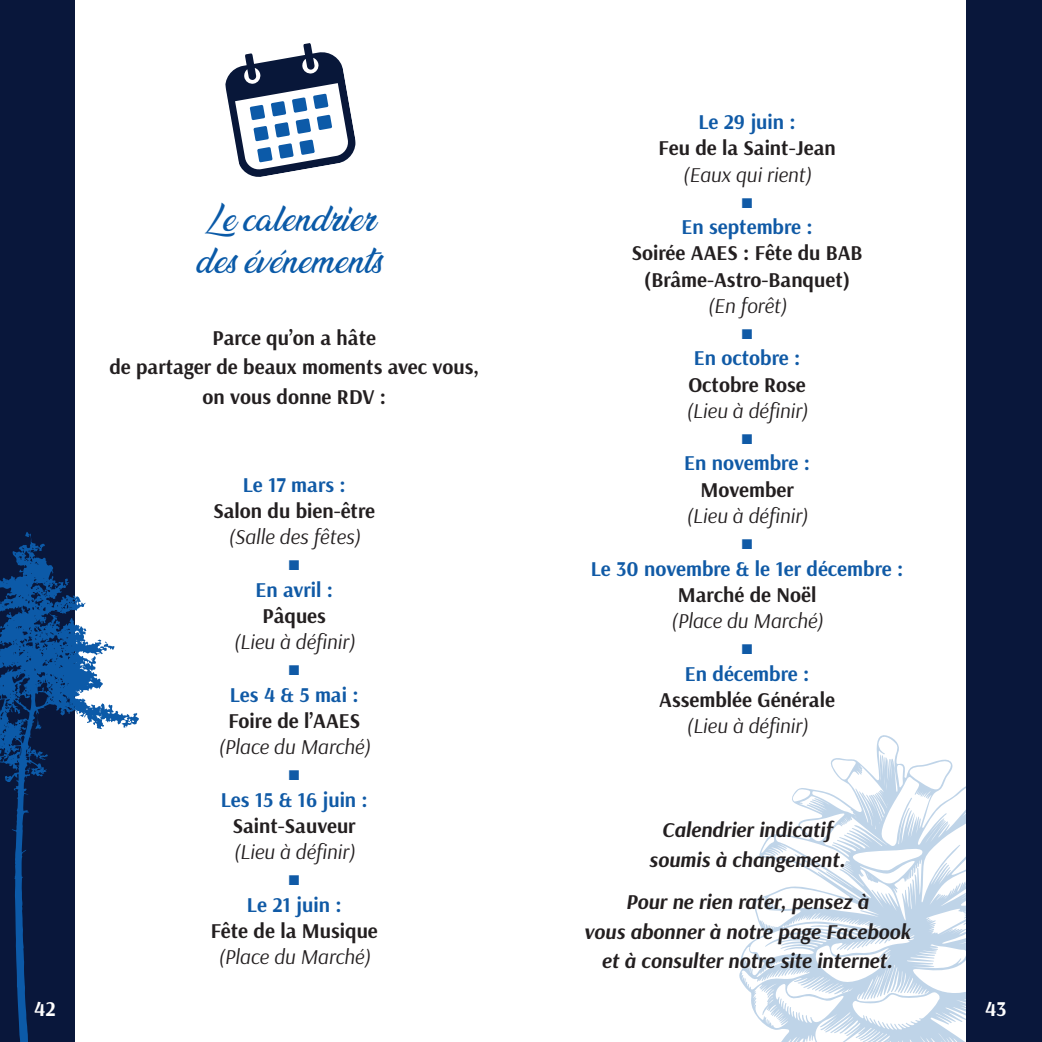
<style>
.page{position:relative;width:1042px;height:1042px;background:#fff}
.page>*{position:absolute;margin:0;border:0;box-sizing:border-box;transform-origin:0 0}
.t1{font:31.5px/42px "Ananda";color:#0a5aa8}
.t2{font:700 21px/29.8px "Arsenal";color:#231f20;text-align:center}
.t3{font:italic 21px "Arsenal";color:#231f20}
.t4{font:700 21px "Arsenal";color:#105aa6}
.t5{font:italic 700 21px/29.8px "Arsenal";color:#231f20;text-align:center}
.t6{font:21px "Arial";color:#105aa6}
.t7{font:700 21px "Arsenal";color:#fff}
</style>
<div class="page">
<svg style="left:739px;top:733px;width:228px;height:309px"></svg>
<div style="left:0;top:0;width:74px;height:1042px;background:#09173b"></div>
<svg style="left:0;top:532px;width:139px;height:510px"></svg>
<div style="left:967px;top:0;width:75px;height:1042px;background:#09173b"></div>
<svg style="left:225px;top:43px;width:131px;height:134px"></svg>
<h1 class="t1" style="left:197px;top:199px;width:188px">Le calendrier des événements</h1>
<p class="t2" style="left:109px;top:322px;width:371px">Parce qu’on a hâte<br>de partager de beaux moments avec vous, on vous donne RDV :</p>
<p class="t4" style="left:243px;top:469px;width:105px">Le 17 mars :</p>
<p class="t2" style="left:213px;top:495px;width:163px">Salon du bien-être</p>
<p class="t3" style="left:228px;top:523px;width:134px">(Salle des fêtes)</p>
<p class="t6" style="left:288px;top:548px;width:14px">■</p>
<p class="t4" style="left:255px;top:574px;width:79px">En avril :</p>
<p class="t2" style="left:263px;top:600px;width:65px">Pâques</p>
<p class="t3" style="left:233px;top:628px;width:123px">(Lieu à définir)</p>
<p class="t6" style="left:288px;top:653px;width:14px">■</p>
<p class="t4" style="left:230px;top:679px;width:130px">Les 4 &amp; 5 mai :</p>
<p class="t2" style="left:228px;top:705px;width:133px">Foire de l’AAES</p>
<p class="t3" style="left:218px;top:733px;width:154px">(Place du Marché)</p>
<p class="t6" style="left:288px;top:758px;width:14px">■</p>
<p class="t4" style="left:221px;top:784px;width:149px">Les 15 &amp; 16 juin :</p>
<p class="t2" style="left:233px;top:810px;width:124px">Saint-Sauveur</p>
<p class="t3" style="left:233px;top:838px;width:123px">(Lieu à définir)</p>
<p class="t6" style="left:288px;top:863px;width:14px">■</p>
<p class="t4" style="left:247px;top:889px;width:96px">Le 21 juin :</p>
<p class="t2" style="left:211px;top:915px;width:169px">Fête de la Musique</p>
<p class="t3" style="left:218px;top:943px;width:154px">(Place du Marché)</p>
<p class="t4" style="left:698px;top:107px;width:99px">Le 29 juin :</p>
<p class="t2" style="left:658px;top:133px;width:179px">Feu de la Saint-Jean</p>
<p class="t3" style="left:682px;top:161px;width:130px">(Eaux qui rient)</p>
<p class="t6" style="left:741px;top:186px;width:14px">■</p>
<p class="t4" style="left:681px;top:212px;width:133px">En septembre :</p>
<p class="t2" style="left:632px;top:240px;width:232px;line-height:26.2px">Soirée AAES : Fête du BAB (Brâme-Astro-Banquet)</p>
<p class="t3" style="left:707px;top:292px;width:81px">(En forêt)</p>
<p class="t6" style="left:741px;top:317px;width:14px">■</p>
<p class="t4" style="left:694px;top:343px;width:108px">En octobre :</p>
<p class="t2" style="left:688px;top:369px;width:119px">Octobre Rose</p>
<p class="t3" style="left:686px;top:397px;width:123px">(Lieu à définir)</p>
<p class="t6" style="left:741px;top:422px;width:14px">■</p>
<p class="t4" style="left:684px;top:448px;width:127px">En novembre :</p>
<p class="t2" style="left:700px;top:474px;width:95px">Movember</p>
<p class="t3" style="left:686px;top:502px;width:123px">(Lieu à définir)</p>
<p class="t6" style="left:741px;top:527px;width:14px">■</p>
<p class="t4" style="left:591px;top:553px;width:314px">Le 30 novembre &amp; le 1er décembre :</p>
<p class="t2" style="left:678px;top:579px;width:140px">Marché de Noël</p>
<p class="t3" style="left:671px;top:607px;width:154px">(Place du Marché)</p>
<p class="t6" style="left:741px;top:632px;width:14px">■</p>
<p class="t4" style="left:685px;top:658px;width:126px">En décembre :</p>
<p class="t2" style="left:659px;top:684px;width:177px">Assemblée Générale</p>
<p class="t3" style="left:686px;top:712px;width:123px">(Lieu à définir)</p>
<p class="t5" style="left:649px;top:815px;width:198px">Calendrier indicatif soumis à changement.</p>
<p class="t5" style="left:584px;top:887px;width:328px">Pour ne rien rater, pensez à<br>vous abonner à notre page Facebook et à consulter notre site internet.</p>
<p class="t7" style="left:34px;top:994px;width:23px">42</p>
<p class="t7" style="left:985px;top:994px;width:23px">43</p>
</div>
